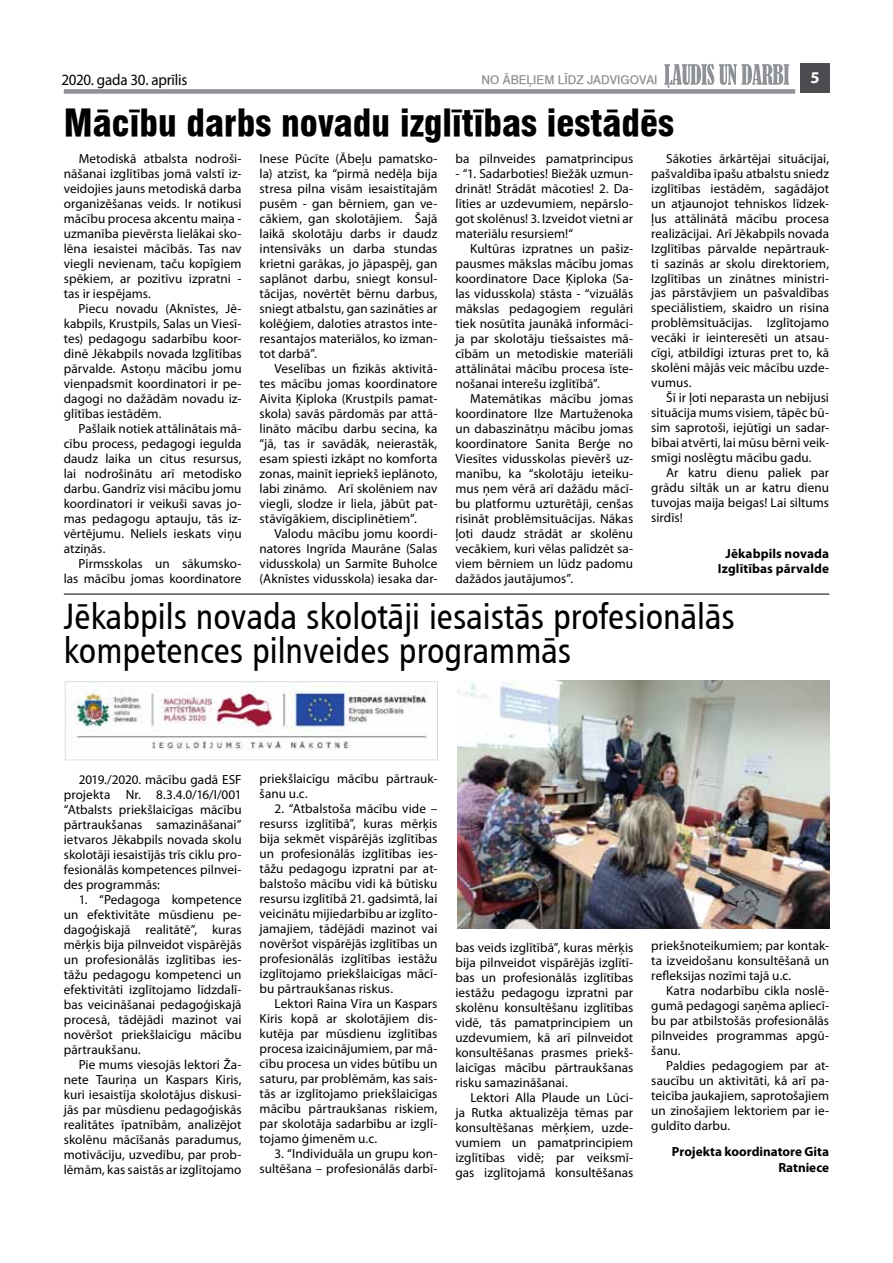
<style>
.page{position:relative;width:893px;height:1263px;background:#fff}
.page>*{position:absolute;margin:0;border:0;box-sizing:border-box;transform-origin:0 0}
.t1{font:36px/34.5px "Humanist 777 TL Roman Condensed B";color:#000}
.t2{font:900 condensed 36px "Swiss 721 TL";color:#000}
.t3{font:700 16.5px "Myriad Pro";color:#fff}
.t4{font:15.75px "Myriad Pro";letter-spacing:-.015em;color:#000;scale:.95 1}
.t5{font:13.2px/15px "Myriad Pro";letter-spacing:.005em;color:#000;text-align:justify}
.t6{font:700 13.2px/15.8px "Myriad Pro";letter-spacing:.005em;color:#000;text-align:center}
.t7{font:500 12px "Swiss 721 TL";color:#8e9196}
</style>
<div class="page">
<div style="left:64px;top:89px;width:731px;height:5px;background:#8e9196"></div>
<div style="left:800px;top:64px;width:29px;height:29px;background:#4b4d50"></div>
<svg style="left:664px;top:64px;width:125px;height:24px"></svg>
<img style="left:74px;top:683px;width:353px;height:67px">
<div style="left:65px;top:681px;width:373px;height:79px;border:1px solid #dadcdf"></div>
<img style="left:457px;top:681px;width:372px;height:248px">
<hr style="left:64px;top:594px;width:765px;height:1px;background:#000">
<p class="t4" style="left:62px;top:70px;width:134px">2020. gada 30. aprīlis</p>
<p class="t7" style="left:481px;top:73px;width:178px">NO ĀBEĻIEM LĪDZ JADVIGOVAI</p>
<p class="t3" style="left:810px;top:67px;width:11px">5</p>
<h1 class="t2" style="left:64px;top:101px;width:612px">Mācību darbs novadu izglītības iestādēs</h1>
<p class="t5" style="left:64px;top:151px;width:179px;text-indent:15px">Metodiskā atbalsta nodroši&shy;nāšanai izglītības jomā valstī iz&shy;veidojies jauns metodiskā darba organizēšanas veids. Ir notikusi mācību procesa akcentu maiņa - uzmanība pievērsta lielākai sko&shy;lēna iesaistei mācībās. Tas nav viegli nevienam, taču kopīgiem spēkiem, ar pozitīvu izpratni - tas ir iespējams.</p>
<p class="t5" style="left:64px;top:301px;width:179px;text-indent:15px">Piecu novadu (Aknīstes, Jē&shy;kabpils, Krustpils, Salas un Viesī&shy;tes) pedagogu sadarbību koor&shy;dinē Jēkabpils novada Izglītības pārvalde. Astoņu mācību jomu vienpadsmit koordinatori ir pe&shy;dagogi no dažādām novadu iz&shy;glītības iestādēm.</p>
<p class="t5" style="left:64px;top:421px;width:179px;text-indent:15px">Pašlaik notiek attālinātais mā&shy;cību process, pedagogi iegulda daudz laika un citus resursus, lai nodrošinātu arī metodisko darbu. Gandrīz visi mācību jomu koordinatori ir veikuši savas jo&shy;mas pedagogu aptauju, tās iz&shy;vērtējumu. Neliels ieskats viņu atziņās.</p>
<p class="t5" style="left:64px;top:556px;width:179px;text-align:right">Pirmsskolas un sākumsko&shy;las mācību jomas koordinatore</p>
<p class="t5" style="left:260px;top:151px;width:179px">Inese Pūcīte (Ābeļu pamatsko&shy;la) atzīst, ka “pirmā nedēļa bija stresa pilna visām iesaistītajām pusēm - gan bērniem, gan ve&shy;cākiem, gan skolotājiem. Šajā laikā skolotāju darbs ir daudz intensīvāks un darba stundas krietni garākas, jo jāpaspēj, gan saplānot darbu, sniegt konsul&shy;tācijas, novērtēt bērnu darbus, sniegt atbalstu, gan sazināties ar kolēģiem, daloties atrastos inte&shy;resantajos materiālos, ko izman&shy;tot darbā”.</p>
<p class="t5" style="left:260px;top:361px;width:179px;text-indent:15px">Veselības un fizikās aktivitā&shy;tes mācību jomas koordinatore Aivita Ķiploka (Krustpils pamat&shy;skola) savās pārdomās par attā&shy;lināto mācību darbu secina, ka “jā, tas ir savādāk, neierastāk, esam spiesti izkāpt no komforta zonas, mainīt iepriekš ieplānoto, labi zināmo. Arī skolēniem nav viegli, slodze ir liela, jābūt pat&shy;stāvīgākiem, disciplinētiem”.</p>
<p class="t5" style="left:260px;top:526px;width:179px;text-indent:15px">Valodu mācību jomu koordi&shy;natores Ingrīda Maurāne (Salas vidusskola) un Sarmīte Buholce (Aknīstes vidusskola) iesaka dar-</p>
<p class="t5" style="left:651px;top:150px;width:179px;text-indent:15px">Sākoties ārkārtējai situācijai, pašvaldība īpašu atbalstu sniedz izglītības iestādēm, sagādājot un atjaunojot tehniskos līdzek&shy;ļus attālinātā mācību procesa realizācijai. Arī Jēkabpils novada Izglītības pārvalde nepārtrauk&shy;ti sazinās ar skolu direktoriem, Izglītības un zinātnes ministri&shy;jas pārstāvjiem un pašvaldības speciālistiem, skaidro un risina problēmsituācijas. Izglītojamo vecāki ir ieinteresēti un atsau&shy;cīgi, atbildīgi izturas pret to, kā skolēni mājās veic mācību uzde&shy;vumus.</p>
<p class="t5" style="left:651px;top:390px;width:179px;text-indent:15px">Šī ir ļoti neparasta un nebijusi situācija mums visiem, tāpēc bū&shy;sim saprotoši, iejūtīgi un sadar&shy;bībai atvērti, lai mūsu bērni veik&shy;smīgi noslēgtu mācību gadu.</p>
<p class="t5" style="left:651px;top:465px;width:179px;text-indent:15px">Ar katru dienu paliek par grādu siltāk un ar katru dienu tuvojas maija beigas! Lai siltums sirdīs!</p>
<p class="t6" style="left:718px;top:545px;width:113px">Jēkabpils novada<br>Izglītības pārvalde</p>
<h1 class="t1" style="left:64px;top:598px;width:673px">Jēkabpils novada skolotāji iesaistās profesionālās kompetences pilnveides programmās</h1>
<p class="t5" style="left:455px;top:151px;width:179px">ba pilnveides pamatprincipus</p>
<p class="t5" style="left:455px;top:165px;width:179px">- “1. Sadarboties! Biežāk uzmun&shy;drināt! Strādāt mācoties! 2. Da&shy;līties ar uzdevumiem, nepārslo&shy;got skolēnus! 3. Izveidot vietni ar materiālu resursiem!“</p>
<p class="t5" style="left:455px;top:240px;width:179px;text-indent:15px">Kultūras izpratnes un pašiz&shy;pausmes mākslas mācību jomas koordinatore Dace Ķiploka (Sa&shy;las vidusskola) stāsta - “vizuālās mākslas pedagogiem regulāri tiek nosūtīta jaunākā informāci&shy;ja par skolotāju tiešsaistes mā&shy;cībām un metodiskie materiāli attālinātai mācību procesa īste&shy;nošanai interešu izglītībā”.</p>
<p class="t5" style="left:455px;top:390px;width:179px;text-indent:15px">Matemātikas mācību jomas koordinatore Ilze Martuženoka un dabaszinātņu mācību jomas koordinatore Sanita Berģe no Viesītes vidusskolas pievērš uz&shy;manību, ka “skolotāju ieteiku&shy;mus ņem vērā arī dažādu mācī&shy;bu platformu uzturētāji, cenšas risināt problēmsituācijas. Nākas ļoti daudz strādāt ar skolēnu vecākiem, kuri vēlas palīdzēt sa&shy;viem bērniem un lūdz padomu dažādos jautājumos”.</p>
<p class="t5" style="left:64px;top:772px;width:179px;text-indent:15px">2019./2020. mācību gadā ESF projekta Nr. 8.3.4.0/16/I/001 “Atbalsts priekšlaicīgas mācību pārtraukšanas samazināšanai” ietvaros Jēkabpils novada skolu skolotāji iesaistījās trīs ciklu pro&shy;fesionālās kompetences pilnvei&shy;des programmās:</p>
<p class="t5" style="left:64px;top:892px;width:179px;text-indent:15px">1. “Pedagoga kompetence un efektivitāte mūsdienu pe&shy;dagoģiskajā realitātē”, kuras mērķis bija pilnveidot vispārējās un profesionālās izglītības ies&shy;tāžu pedagogu kompetenci un efektivitāti izglītojamo līdzdalī&shy;bas veicināšanai pedagoģiskajā procesā, tādējādi mazinot vai novēršot priekšlaicīgu mācību pārtraukšanu.</p>
<p class="t5" style="left:64px;top:1057px;width:179px;text-indent:15px">Pie mums viesojās lektori Ža&shy;nete Tauriņa un Kaspars Kiris, kuri iesaistīja skolotājus diskusi&shy;jās par mūsdienu pedagoģiskās realitātes īpatnībām, analizējot skolēnu mācīšanās paradumus, motivāciju, uzvedību, par prob&shy;lēmām, kas saistās ar izglītojamo</p>
<p class="t5" style="left:260px;top:770px;width:179px">priekšlaicīgu mācību pārtrauk&shy;šanu u.c.</p>
<p class="t5" style="left:260px;top:800px;width:179px;text-indent:15px">2. “Atbalstoša mācību vide – resurss izglītībā”, kuras mērķis bija sekmēt vispārējās izglītības un profesionālās izglītības ies&shy;tāžu pedagogu izpratni par at&shy;balstošo mācību vidi kā būtisku resursu izglītībā 21. gadsimtā, lai veicinātu mijiedarbību ar izglīto&shy;jamajiem, tādējādi mazinot vai novēršot vispārējās izglītības un profesionālās izglītības iestāžu izglītojamo priekšlaicīgas mācī&shy;bu pārtraukšanas riskus.</p>
<p class="t5" style="left:260px;top:995px;width:179px;text-indent:15px">Lektori Raina Vīra un Kaspars Kiris kopā ar skolotājiem dis&shy;kutēja par mūsdienu izglītības procesa izaicinājumiem, par mā&shy;cību procesa un vides būtību un saturu, par problēmām, kas sais&shy;tās ar izglītojamo priekšlaicīgas mācību pārtraukšanas riskiem, par skolotāja sadarbību ar izglī&shy;tojamo ģimenēm u.c.</p>
<p class="t5" style="left:260px;top:1145px;width:179px;text-align:right">3. “Individuāla un grupu kon&shy;sultēšana – profesionālās darbī-</p>
<p class="t5" style="left:455px;top:940px;width:179px">bas veids izglītībā”, kuras mērķis bija pilnveidot vispārējās izglītī&shy;bas un profesionālās izglītības iestāžu pedagogu izpratni par skolēnu konsultēšanu izglītības vidē, tās pamatprincipiem un uzdevumiem, kā arī pilnveidot konsultēšanas prasmes priekš&shy;laicīgas mācību pārtraukšanas risku samazināšanai.</p>
<p class="t5" style="left:455px;top:1089px;width:179px;text-indent:15px">Lektori Alla Plaude un Lūci&shy;ja Rutka aktualizēja tēmas par konsultēšanas mērķiem, uzde&shy;vumiem un pamatprincipiem izglītības vidē; par veiksmī&shy;gas izglītojamā konsultēšanas</p>
<p class="t5" style="left:651px;top:938px;width:179px">priekšnoteikumiem; par kontak&shy;ta izveidošanu konsultēšanā un refleksijas nozīmi tajā u.c.</p>
<p class="t5" style="left:651px;top:983px;width:179px;text-indent:15px">Katra nodarbību cikla noslē&shy;gumā pedagogi saņēma apliecī&shy;bu par atbilstošās profesionālās pilnveides programmas apgū&shy;šanu.</p>
<p class="t5" style="left:651px;top:1058px;width:179px;text-indent:15px">Paldies pedagogiem par at&shy;saucību un aktivitāti, kā arī pa&shy;teicība jaukajiem, saprotošajiem un zinošajiem lektoriem par ie&shy;guldīto darbu.</p>
<p class="t6" style="left:672px;top:1143px;width:159px;text-align:right">Projekta koordinatore Gita<br>Ratniece</p>
</div>
